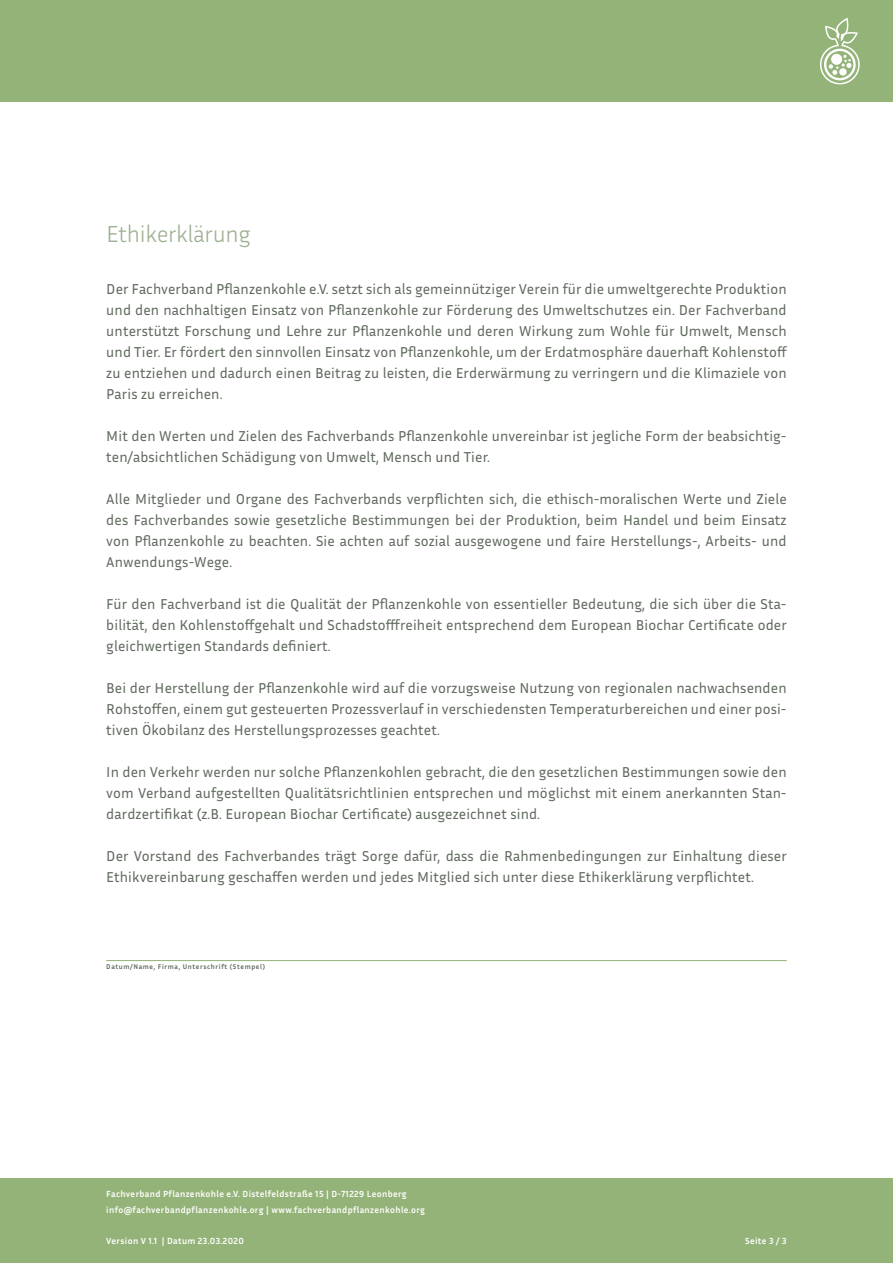
<style>
.page{position:relative;width:893px;height:1263px;background:#fff}
.page>*{position:absolute;margin:0;border:0;box-sizing:border-box;transform-origin:0 0}
.t1{font:300 23.55px "Inria Sans";letter-spacing:-.01em;color:#9eb092}
.t2{font:14.55px/21px "Inria Sans";letter-spacing:.01em;color:#5f695d;text-align:justify}
.t3{font:700 9px/15.8px "Inria Sans";letter-spacing:.04em;color:#fff}
.t4{font:700 6.9px "Inria Sans";letter-spacing:.09em;color:#5f695d}
</style>
<div class="page">
<div style="left:0;top:0;width:893px;height:102px;background:#94b378"></div>
<svg style="left:820px;top:18px;width:40px;height:66px"></svg>
<div style="left:0;top:1178px;width:893px;height:85px;background:#94b378"></div>
<hr style="left:106px;top:960px;width:681px;height:1px;background:#94b378">
<h1 class="t1" style="left:106px;top:218px;width:146px">Ethikerklärung</h1>
<p class="t2" style="left:106px;top:278px;width:682px">Der Fachverband Pflanzenkohle e.V. setzt sich als gemeinnütziger Verein für die umweltgerechte Produktion und den nachhaltigen Einsatz von Pflanzenkohle zur Förderung des Umweltschutzes ein. Der Fachverband unterstützt Forschung und Lehre zur Pflanzenkohle und deren Wirkung zum Wohle für Umwelt, Mensch und Tier. Er fördert den sinnvollen Einsatz von Pflanzenkohle, um der Erdatmosphäre dauerhaft Kohlenstoff zu entziehen und dadurch einen Beitrag zu leisten, die Erderwärmung zu verringern und die Klimaziele von Paris zu erreichen.</p>
<p class="t2" style="left:106px;top:425px;width:682px">Mit den Werten und Zielen des Fachverbands Pflanzenkohle unvereinbar ist jegliche Form der beabsichtig&shy;ten/absichtlichen Schädigung von Umwelt, Mensch und Tier.</p>
<p class="t2" style="left:106px;top:488px;width:682px">Alle Mitglieder und Organe des Fachverbands verpflichten sich, die ethisch-moralischen Werte und Ziele des Fachverbandes sowie gesetzliche Bestimmungen bei der Produktion, beim Handel und beim Einsatz von Pflanzenkohle zu beachten. Sie achten auf sozial ausgewogene und faire Herstellungs-, Arbeits- und Anwendungs-Wege.</p>
<p class="t2" style="left:106px;top:593px;width:682px">Für den Fachverband ist die Qualität der Pflanzenkohle von essentieller Bedeutung, die sich über die Sta&shy;bilität, den Kohlenstoffgehalt und Schadstofffreiheit entsprechend dem European Biochar Certificate oder gleichwertigen Standards definiert.</p>
<p class="t2" style="left:106px;top:677px;width:682px">Bei der Herstellung der Pflanzenkohle wird auf die vorzugsweise Nutzung von regionalen nachwachsenden Rohstoffen, einem gut gesteuerten Prozessverlauf in verschiedensten Temperaturbereichen und einer posi&shy;tiven Ökobilanz des Herstellungsprozesses geachtet.</p>
<p class="t2" style="left:106px;top:761px;width:682px">In den Verkehr werden nur solche Pflanzenkohlen gebracht, die den gesetzlichen Bestimmungen sowie den vom Verband aufgestellten Qualitätsrichtlinien entsprechen und möglichst mit einem anerkannten Stan&shy;dardzertifikat (z.B. European Biochar Certificate) ausgezeichnet sind.</p>
<p class="t2" style="left:106px;top:845px;width:682px">Der Vorstand des Fachverbandes trägt Sorge dafür, dass die Rahmenbedingungen zur Einhaltung dieser<br>Ethikvereinbarung geschaffen werden und jedes Mitglied sich unter diese Ethikerklärung verpflichtet.</p>
<p class="t4" style="left:106px;top:962px;width:160px">Datum/Name, Firma, Unterschrift (Stempel)</p>
<p class="t3" style="left:106px;top:1186px;width:320px">Fachverband Pflanzenkohle e.V. Distelfeldstraße 15 | D-71229 Leonberg info@fachverbandpflanzenkohle.org | www.fachverbandpflanzenkohle.org</p>
<p class="t3" style="left:106px;top:1233px;width:139px">Version V 1.1 | Datum 23.03.2020</p>
<p class="t3" style="left:745px;top:1233px;width:43px">Seite 3 / 3</p>
</div>
